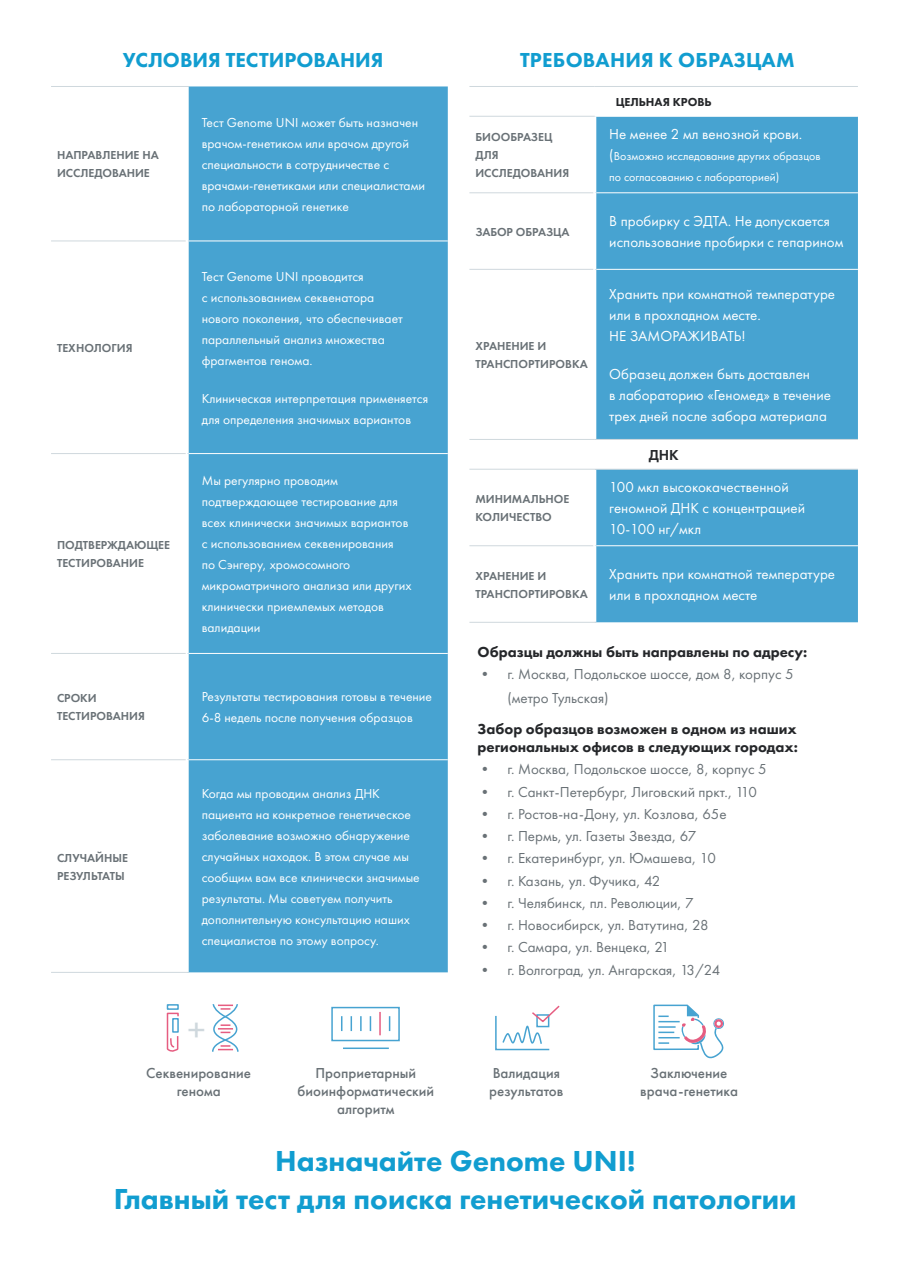
<style>
.page{position:relative;width:902px;height:1280px;background:#fff}
.page>*{position:absolute;margin:0;border:0;box-sizing:border-box;transform-origin:0 0}
.t1{font:36px "Futura PT";color:#cfd8dd}
.t2{font:800 30px/38.5px "Futura PT";color:#119dd0;text-align:center}
.t3{font:800 21px "Futura PT";color:#119dd0}
.t4{font:15px/24px "Futura PT";color:#697176}
.t5{font:15px/21px "Futura PT";color:#fff}
.t6{font:800 15px/18px "Futura PT";color:#25272a}
.t7{font:500 15px/18px "Futura PT";color:#697176;text-align:center}
.t8{font:600 15px "Futura PT";color:#25272a}
.t9{font:13.5px/21px "Futura PT";color:#fff}
.t10{font:600 12px/18px "Futura PT";color:#697176}
.t11{font:12px/21px "Futura PT";color:#fff}
.t12{font:800 12px "Futura PT";color:#25272a}
.s1{font-size:15px}
</style>
<div class="page">
<div style="left:189px;top:86px;width:259px;height:886px;background:#47a3d1"></div>
<hr style="left:189px;top:241px;width:259px;height:1px;background:#fff">
<hr style="left:189px;top:453px;width:259px;height:1px;background:#fff">
<hr style="left:189px;top:653px;width:259px;height:1px;background:#fff">
<hr style="left:189px;top:759px;width:259px;height:1px;background:#fff">
<hr style="left:51px;top:86px;width:138px;height:1px;background:#cfd8dd">
<hr style="left:51px;top:241px;width:135px;height:1px;background:#cfd8dd">
<hr style="left:51px;top:453px;width:135px;height:1px;background:#cfd8dd">
<hr style="left:51px;top:653px;width:135px;height:1px;background:#cfd8dd">
<hr style="left:51px;top:759px;width:135px;height:1px;background:#cfd8dd">
<hr style="left:51px;top:972px;width:138px;height:1px;background:#cfd8dd">
<div style="left:594px;top:117px;width:263px;height:505px;background:#47a3d1"></div>
<hr style="left:593px;top:117px;width:3px;height:76px;background:#fff">
<hr style="left:593px;top:193px;width:3px;height:76px;background:#fff">
<hr style="left:593px;top:269px;width:3px;height:170px;background:#fff">
<hr style="left:593px;top:470px;width:3px;height:76px;background:#fff">
<hr style="left:593px;top:546px;width:3px;height:76px;background:#fff">
<hr style="left:596px;top:192px;width:261px;height:1px;background:#fff">
<hr style="left:596px;top:269px;width:261px;height:1px;background:#fff">
<hr style="left:596px;top:545px;width:261px;height:1px;background:#fff">
<hr style="left:469px;top:192px;width:124px;height:1px;background:#cfd8dd">
<hr style="left:469px;top:269px;width:124px;height:1px;background:#cfd8dd">
<hr style="left:469px;top:86px;width:125px;height:1px;background:#cfd8dd">
<hr style="left:594px;top:86px;width:263px;height:1px;background:#cfd8dd">
<hr style="left:469px;top:116px;width:125px;height:1px;background:#cfd8dd">
<hr style="left:469px;top:439px;width:125px;height:1px;background:#cfd8dd">
<hr style="left:594px;top:439px;width:263px;height:1px;background:#cfd8dd">
<hr style="left:469px;top:469px;width:125px;height:1px;background:#cfd8dd">
<hr style="left:594px;top:469px;width:263px;height:1px;background:#cfd8dd">
<hr style="left:469px;top:545px;width:124px;height:1px;background:#cfd8dd">
<hr style="left:469px;top:622px;width:127px;height:1px;background:#cfd8dd">
<div style="left:167px;top:1004px;width:12px;height:6px;border:2px solid #47a3d1"></div>
<svg style="left:166px;top:1012px;width:13px;height:40px"></svg>
<svg style="left:212px;top:1004px;width:27px;height:48px"></svg>
<div style="left:331px;top:1007px;width:69px;height:34px;border:2px solid #47a3d1"></div>
<svg style="left:341px;top:1016px;width:1px;height:15px"></svg>
<svg style="left:350px;top:1016px;width:2px;height:15px"></svg>
<svg style="left:360px;top:1016px;width:1px;height:15px"></svg>
<svg style="left:369px;top:1016px;width:2px;height:15px"></svg>
<hr style="left:379px;top:1012px;width:2px;height:23px;background:#e65d81">
<svg style="left:389px;top:1016px;width:1px;height:15px"></svg>
<hr style="left:343px;top:1047px;width:46px;height:2px;background:#47a3d1">
<svg style="left:495px;top:1005px;width:65px;height:46px"></svg>
<svg style="left:653px;top:1004px;width:71px;height:55px"></svg>
<h3 class="t3" style="left:123px;top:47px;width:262px">УСЛОВИЯ ТЕСТИРОВАНИЯ</h3>
<h3 class="t3" style="left:520px;top:47px;width:276px">ТРЕБОВАНИЯ К ОБРАЗЦАМ</h3>
<p class="t10" style="left:57px;top:146px;width:103px">НАПРАВЛЕНИЕ НА<br>ИССЛЕДОВАНИЕ</p>
<p class="t10" style="left:57px;top:339px;width:77px">ТЕХНОЛОГИЯ</p>
<p class="t10" style="left:57px;top:536px;width:115px">ПОДТВЕРЖДАЮЩЕЕ<br>ТЕСТИРОВАНИЕ</p>
<p class="t9" style="left:202px;top:112px;width:225px">Тест Genome UNI может быть назначен врачом-генетиком или врачом другой специальности в сотрудничестве с врачами-генетиками или специалистами по лабораторной генетике</p>
<p class="t9" style="left:202px;top:266px;width:203px">Тест Genome UNI проводится<br>с использованием секвенатора нового поколения, что обеспечивает параллельный анализ множества фрагментов генома.</p>
<p class="t9" style="left:202px;top:388px;width:228px">Клиническая интерпретация применяется для определения значимых вариантов</p>
<p class="t9" style="left:202px;top:470px;width:211px">Мы регулярно проводим подтверждающее тестирование для всех клинически значимых вариантов с использованием секвенирования<br>по Сэнгеру, хромосомного микроматричного анализа или других клинически приемлемых методов валидации</p>
<p class="t10" style="left:57px;top:689px;width:89px">СРОКИ<br>ТЕСТИРОВАНИЯ</p>
<p class="t9" style="left:202px;top:686px;width:232px">Результаты тестирования готовы в течение<br>6-8 недель после получения образцов</p>
<p class="t10" style="left:57px;top:848px;width:72px">СЛУЧАЙНЫЕ<br>РЕЗУЛЬТАТЫ</p>
<p class="t9" style="left:202px;top:783px;width:219px">Когда мы проводим анализ ДНК пациента на конкретное генетическое заболевание возможно обнаружение случайных находок. В этом случае мы сообщим вам все клинически значимые результаты. Мы советуем получить дополнительную консультацию наших специалистов по этому вопросу.</p>
<h1 class="t1" style="left:187px;top:1008px;width:19px">+</h1>
<p class="t12" style="left:615px;top:94px;width:97px">ЦЕЛЬНАЯ КРОВЬ</p>
<p class="t10" style="left:475px;top:128px;width:95px">БИООБРАЗЕЦ<br>ДЛЯ<br>ИССЛЕДОВАНИЯ</p>
<p class="t5" style="left:609px;top:124px;width:194px">Не менее 2 мл венозной крови.</p>
<p class="t11" style="left:609px;top:146px;width:213px"><span class="s1">(</span>Возможно исследование других образцов по согласованию с лабораторией)</p>
<p class="t10" style="left:475px;top:222px;width:96px">ЗАБОР ОБРАЗЦА</p>
<p class="t5" style="left:609px;top:211px;width:235px">В пробирку с ЭДТА. Не допускается использование пробирки с гепарином</p>
<p class="t10" style="left:475px;top:337px;width:114px">ХРАНЕНИЕ И<br>ТРАНСПОРТИРОВКА</p>
<p class="t10" style="left:475px;top:490px;width:95px">МИНИМАЛЬНОЕ<br>КОЛИЧЕСТВО</p>
<p class="t5" style="left:609px;top:283px;width:227px">Хранить при комнатной температуре или в прохладном месте.<br>НЕ ЗАМОРАЖИВАТЬ!</p>
<p class="t5" style="left:609px;top:364px;width:223px">Образец должен быть доставлен<br>в лабораторию «Геномед» в течение трех дней после забора материала</p>
<p class="t8" style="left:648px;top:446px;width:32px">ДНК</p>
<p class="t5" style="left:609px;top:477px;width:197px">100 мкл высококачественной геномной ДНК с концентрацией<br>10-100 нг/мкл</p>
<p class="t10" style="left:475px;top:566px;width:114px">ХРАНЕНИЕ И<br>ТРАНСПОРТИРОВКА</p>
<p class="t5" style="left:609px;top:564px;width:227px">Хранить при комнатной температуре или в прохладном месте</p>
<p class="t6" style="left:477px;top:643px;width:331px">Образцы должны быть направлены по адресу:</p>
<p class="t4" style="left:507px;top:662px;width:288px;text-indent:-30px">• г. Москва, Подольское шоссе, дом 8, корпус 5 (метро Тульская)</p>
<p class="t6" style="left:477px;top:720px;width:322px">Забор образцов возможен в одном из наших региональных офисов в следующих городах:</p>
<p class="t4" style="left:477px;top:757px;width:290px">• г. Москва, Подольское шоссе, 8, корпус 5</p>
<p class="t4" style="left:477px;top:779px;width:281px">• г. Санкт-Петербург, Лиговский пркт., 110</p>
<p class="t4" style="left:477px;top:802px;width:250px">• г. Ростов-на-Дону, ул. Козлова, 65е</p>
<p class="t4" style="left:477px;top:824px;width:220px">• г. Пермь, ул. Газеты Звезда, 67</p>
<p class="t4" style="left:477px;top:846px;width:240px">• г. Екатеринбург, ул. Юмашева, 10</p>
<p class="t4" style="left:477px;top:868px;width:184px">• г. Казань, ул. Фучика, 42</p>
<p class="t4" style="left:477px;top:891px;width:217px">• г. Челябинск, пл. Революции, 7</p>
<p class="t4" style="left:477px;top:913px;width:232px">• г. Новосибирск, ул. Ватутина, 28</p>
<p class="t4" style="left:477px;top:935px;width:193px">• г. Самара, ул. Венцека, 21</p>
<p class="t4" style="left:477px;top:957px;width:244px">• г. Волгоград, ул. Ангарская, 13/24</p>
<p class="t7" style="left:146px;top:1064px;width:106px">Секвенирование генома</p>
<p class="t7" style="left:297px;top:1064px;width:138px">Проприетарный биоинформатический алгоритм</p>
<p class="t7" style="left:489px;top:1064px;width:76px;text-align:left">Валидация результатов</p>
<p class="t7" style="left:640px;top:1064px;width:99px">Заключение врача-генетика</p>
<h2 class="t2" style="left:114px;top:1141px;width:684px">Назначайте Genome UNI!<br>Главный тест для поиска генетической патологии</h2>
</div>
